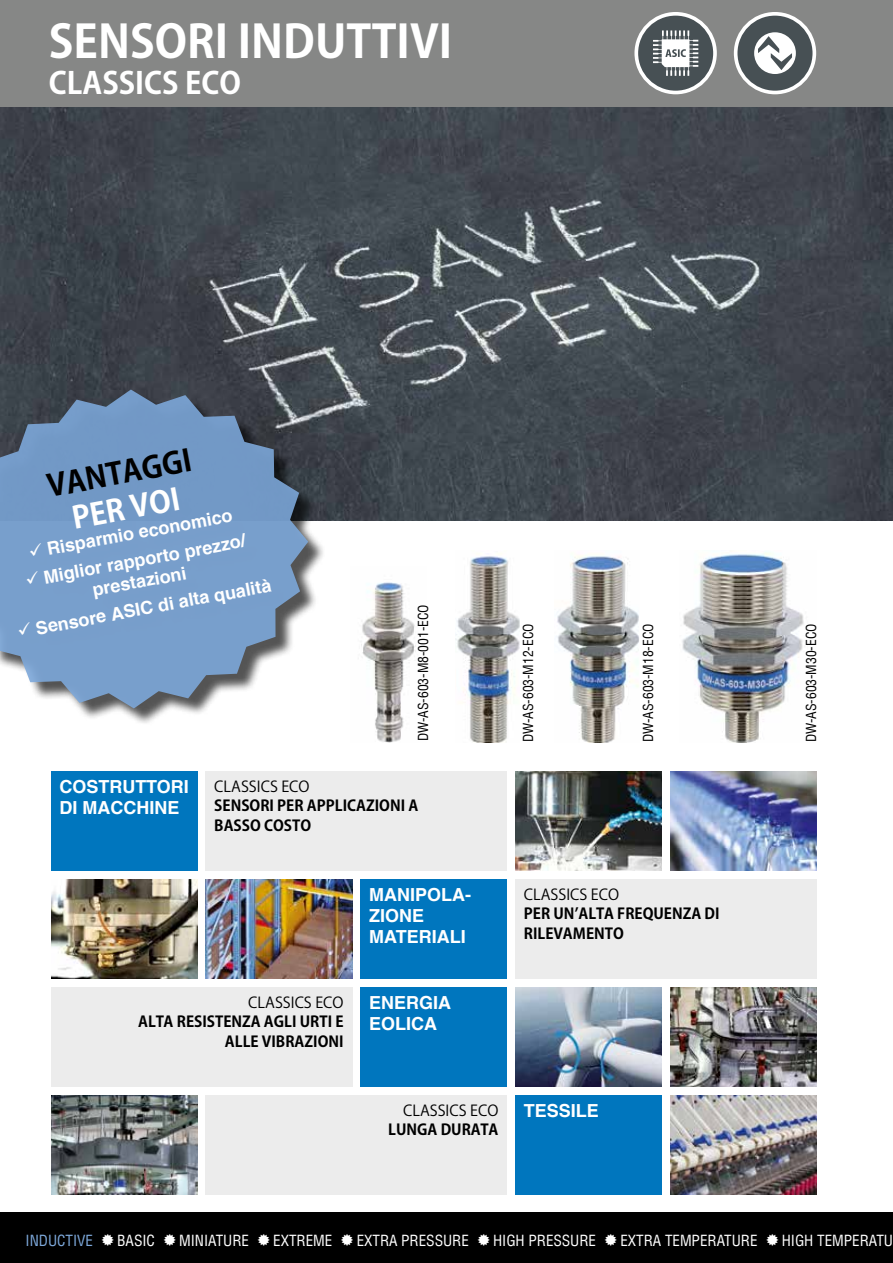
<style>
.page{position:relative;width:893px;height:1263px;background:#fff}
.page>*{position:absolute;margin:0;border:0;box-sizing:border-box;transform-origin:0 0}
.t1{font:700 45px "Koz Go Pro";color:#fff}
.t2{font:700 30px "Koz Go Pro";color:#fff}
.t3{font:700 30px "Koz Go Pro";color:#000}
.t4{font:700 18px/21px "Switzerland";color:#fff}
.t5{font:700 15px/19.5px "Koz Go Pro";color:#000}
.t6{font:15px "Switzerland Condensed";color:#fff}
.t7{font:15px "Koz Go Pro";color:#000}
.t8{font:15px "Switzerland Condensed";color:#7da8da}
.t9{font:13.5px "Switzerland Condensed";color:#000}
</style>
<div class="page">
<img style="left:0;top:106px;width:893px;height:415px">
<div style="left:0;top:0;width:893px;height:106px;background:#868786"></div>
<div style="left:0;top:1212px;width:893px;height:51px;background:#000"></div>
<div style="left:0;top:393px;width:326px;height:333px;background:#000;opacity:.75"></div>
<svg style="left:0;top:389px;width:308px;height:319px;background:#7896b9"></svg>
<div style="left:636px;top:14px;width:79px;height:78px;background:#475054;border-radius:50%"></div>
<div style="left:634px;top:12px;width:83px;height:82px;border:4px solid #fff;border-radius:50%"></div>
<svg style="left:653px;top:30px;width:45px;height:46px"></svg>
<div style="left:736px;top:14px;width:78px;height:78px;background:#475054;border-radius:50%"></div>
<div style="left:734px;top:12px;width:82px;height:82px;border:4px solid #fff;border-radius:50%"></div>
<svg style="left:754px;top:32px;width:42px;height:42px"></svg>
<img style="left:361px;top:582px;width:55px;height:160px">
<img style="left:456px;top:556px;width:64px;height:186px">
<img style="left:557px;top:556px;width:82px;height:186px">
<img style="left:682px;top:553px;width:122px;height:189px">
<img style="left:515px;top:771px;width:147px;height:100px">
<img style="left:670px;top:771px;width:146px;height:100px">
<img style="left:51px;top:879px;width:146px;height:100px">
<img style="left:206px;top:879px;width:146px;height:100px">
<img style="left:670px;top:987px;width:146px;height:100px">
<img style="left:515px;top:987px;width:147px;height:100px">
<img style="left:51px;top:1095px;width:146px;height:100px">
<img style="left:670px;top:1095px;width:146px;height:100px">
<div style="left:51px;top:771px;width:146px;height:100px;background:#0076be"></div>
<div style="left:361px;top:879px;width:146px;height:100px;background:#0076be"></div>
<div style="left:515px;top:879px;width:301px;height:100px;background:#ececec"></div>
<div style="left:515px;top:1095px;width:147px;height:100px;background:#0076be"></div>
<div style="left:206px;top:1095px;width:301px;height:100px;background:#ececec"></div>
<div style="left:206px;top:771px;width:301px;height:100px;background:#ececec"></div>
<div style="left:361px;top:987px;width:146px;height:100px;background:#0076be"></div>
<div style="left:51px;top:987px;width:301px;height:100px;background:#ececec"></div>
<svg style="left:44px;top:552px;width:20px;height:4px"></svg>
<h1 class="t1" style="left:49px;top:12px;width:405px">SENSORI INDUTTIVI</h1>
<h2 class="t2" style="left:49px;top:63px;width:191px">CLASS ICS ECO</h2>
<h2 class="t3" style="left:44px;top:467px;width:148px;rotate:-10deg">VANT AGGI</h2>
<h2 class="t2" style="left:69px;top:499px;width:110px;rotate:-10deg">PER VOI</h2>
<p class="t4" style="left:27px;top:541px;width:208px;rotate:-10deg">✓ Risparmio economico</p>
<p class="t4" style="left:24px;top:569px;width:225px;text-align:center;rotate:-10deg">✓ Miglior rapporto prezzo/ prestazioni</p>
<p class="t4" style="left:16px;top:620px;width:259px;rotate:-10deg">✓ Sensore ASIC di alta qualità</p>
<p class="t9" style="left:415px;top:741px;width:138px;rotate:-90deg">DW-AS-603-M8-001-ECO</p>
<p class="t4" style="left:60px;top:776px;width:131px">COSTRUTTORI<br>DI MACCHINE</p>
<p class="t7" style="left:214px;top:777px;width:97px">CLASSICS ECO</p>
<p class="t5" style="left:214px;top:797px;width:129px">SENSORI PER APPLICA</p>
<p class="t5" style="left:366px;top:797px;width:53px">ZIONI A</p>
<p class="t5" style="left:214px;top:817px;width:98px">BASSO COSTO</p>
<p class="t9" style="left:520px;top:742px;width:120px;rotate:-90deg">DW-AS-603-M12-ECO</p>
<p class="t9" style="left:640px;top:742px;width:120px;rotate:-90deg">DW-AS-603-M18-ECO</p>
<p class="t9" style="left:803px;top:742px;width:120px;rotate:-90deg">DW-AS-603-M30-ECO</p>
<p class="t7" style="left:248px;top:993px;width:97px">CLASSICS ECO</p>
<p class="t5" style="left:138px;top:1013px;width:135px">ALTA RESISTENZA AGLI</p>
<p class="t5" style="left:225px;top:1013px;width:120px;text-align:right">URTI E<br>ALLE VIBRAZIONI</p>
<p class="t4" style="left:369px;top:884px;width:103px">MANIPOLA-<br>ZIONE<br>MATERIALI</p>
<p class="t7" style="left:524px;top:885px;width:97px">CLASSICS ECO</p>
<p class="t5" style="left:524px;top:905px;width:195px">PER UN’ALTA FREQUENZA DI<br>RILEVAMENTO</p>
<p class="t4" style="left:369px;top:992px;width:84px">ENERGIA<br>EOLICA</p>
<p class="t7" style="left:403px;top:1101px;width:97px">CLASSICS ECO</p>
<p class="t4" style="left:524px;top:1100px;width:77px">TESSILE</p>
<p class="t5" style="left:388px;top:1121px;width:111px">LUNGA DURATA</p>
<p class="t8" style="left:26px;top:1231px;width:69px">INDUCTIVE</p>
<p class="t6" style="left:117px;top:1231px;width:35px">BASIC</p>
<p class="t6" style="left:179px;top:1231px;width:67px">MINIATURE</p>
<p class="t6" style="left:271px;top:1231px;width:58px">EXTREME</p>
<p class="t6" style="left:357px;top:1231px;width:109px">EXTRA PRESSU RE</p>
<p class="t6" style="left:493px;top:1231px;width:100px">HIGH PRESSU RE</p>
<p class="t6" style="left:620px;top:1231px;width:134px">EXTRA TEMPERATU RE</p>
<p class="t6" style="left:782px;top:1231px;width:104px">HIGH TEMPERATU</p>
</div>
